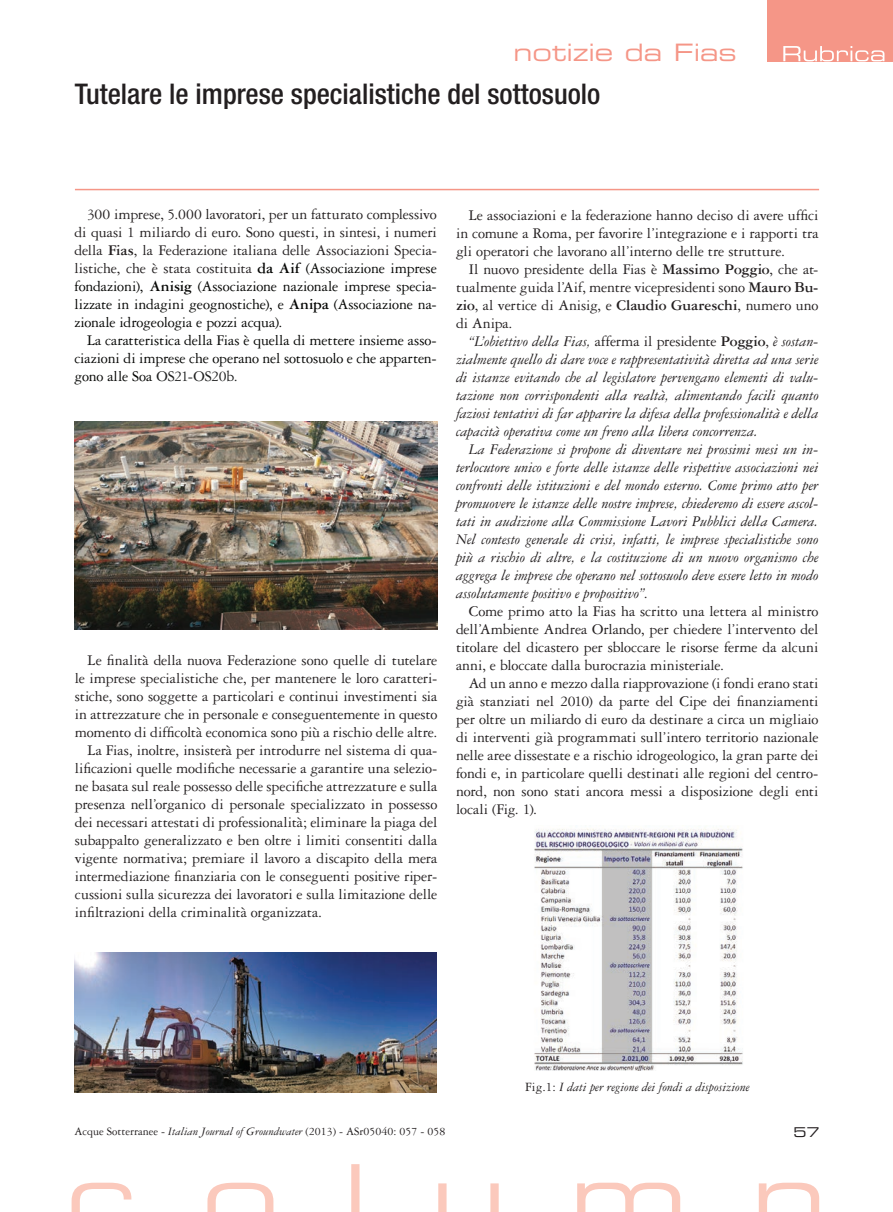
<style>
.page{position:relative;width:893px;height:1212px;background:#fff}
.page>*{position:absolute;margin:0;border:0;box-sizing:border-box;transform-origin:0 0}
.t1{font:500 condensed 28.5px "Helvetica Neue LT Std";color:#231f20}
.t2{font:24px "Eurostile LT Std Ex 2";letter-spacing:-.005em;color:#f59687}
.t3{font:15.75px/18px "Garamond 3 LT Std";letter-spacing:-.005em;color:#231f20;text-align:justify}
.t4{font:italic 15.75px/18px "Garamond 3 LT Std";letter-spacing:-.005em;color:#231f20;text-align:justify}
.t5{font:15.75px/18px "Garamond 3 LT Std";letter-spacing:-.01em;color:#040503;text-align:justify}
.t6{font:italic 13.5px "Garamond 3 LT Std";color:#231f20}
.t7{font:13.5px "Eurostile LT Std Ex 2";color:#231f20}
.t8{font:12px "Garamond 3 LT Std";color:#231f20}
.s1{font-weight:700}
.s2{font-weight:700;color:#040503}
.s3{color:#040503}
.s4{color:#1f2020}
.s5{font-style:normal}
.s6{font-weight:700;font-style:normal}
.s7{font-style:italic}
</style>
<div class="page">
<svg style="left:72px;top:1164px;width:747px;height:48px"></svg>
<img style="left:534px;top:826px;width:209px;height:244px">
<img style="left:75px;top:421px;width:362px;height:208px">
<img style="left:75px;top:952px;width:362px;height:141px">
<div style="left:767px;top:0;width:126px;height:62px;background:#f59687"></div>
<svg style="left:783px;top:46px;width:101px;height:15px"></svg>
<hr style="left:75px;top:189px;width:744px;height:1px;background:#f59687">
<h2 class="t2" style="left:513px;top:36px;width:225px">notizie da Fias</h2>
<h1 class="t1" style="left:75px;top:77px;width:527px">Tutelare le imprese specialistiche del sottosuolo</h1>
<p class="t3" style="left:74px;top:205px;width:364px;text-indent:13px">300 imprese, 5.000 lavoratori, per un fatturato complessivo di quasi 1 miliardo di euro. Sono questi, in sintesi, i numeri della <span class="s1">Fias</span>, la Federazione italiana delle Associazioni Specia&shy;listiche, che è stata costituita <span class="s2">da Aif</span> <span class="s3">(Associazione imprese fondazioni),</span> <span class="s2">Anisig</span> <span class="s3">(Associazione nazionale imprese specia&shy;lizzate in indagini geognostiche), e</span> <span class="s2">Anipa</span> <span class="s3">(Associazione na&shy;zionale idrogeologia e pozzi acqua).</span></p>
<p class="t5" style="left:74px;top:331px;width:364px;text-indent:13px">La caratteristica della Fias è quella di mettere insieme asso&shy;ciazioni di imprese che operano nel sottosuolo e che apparten&shy;gono alle Soa <span class="s4">OS21-OS20b.</span></p>
<p class="t3" style="left:88px;top:651px;width:351px">Le finalità della nuova Federazione sono quelle di tutelare</p>
<p class="t3" style="left:75px;top:669px;width:364px">le imprese specialistiche che, per mantenere le loro caratteri-</p>
<p class="t3" style="left:75px;top:687px;width:364px">stiche, sono soggette a particolari e continui investimenti sia</p>
<p class="t3" style="left:75px;top:705px;width:364px">in attrezzature che in personale e conseguentemente in questo</p>
<p class="t3" style="left:75px;top:723px;width:364px">momento di difficoltà economica sono più a rischio delle altre.</p>
<p class="t3" style="left:88px;top:741px;width:351px">La Fias, inoltre, insisterà per introdurre nel sistema di qua-</p>
<p class="t3" style="left:75px;top:759px;width:364px">lificazioni quelle modifiche necessarie a garantire una selezio-</p>
<p class="t3" style="left:75px;top:777px;width:364px">ne basata sul reale possesso delle specifiche attrezzature e sulla</p>
<p class="t3" style="left:75px;top:795px;width:364px">presenza nell’organico di personale specializzato in possesso</p>
<p class="t3" style="left:75px;top:813px;width:364px">dei necessari attestati di professionalità; eliminare la piaga del</p>
<p class="t3" style="left:75px;top:831px;width:364px">subappalto generalizzato e ben oltre i limiti consentiti dalla</p>
<p class="t3" style="left:75px;top:849px;width:364px">vigente normativa; premiare il lavoro a discapito della mera</p>
<p class="t3" style="left:75px;top:867px;width:364px">intermediazione finanziaria con le conseguenti positive riper-</p>
<p class="t3" style="left:75px;top:885px;width:364px">cussioni sulla sicurezza dei lavoratori e sulla limitazione delle</p>
<p class="t3" style="left:75px;top:903px;width:249px">infiltrazioni della criminalità organizzata.</p>
<p class="t3" style="left:456px;top:206px;width:364px;text-indent:13px">Le associazioni e la federazione hanno deciso di avere uffici in comune a Roma, per favorire l’integrazione e i rapporti tra gli operatori che lavorano all’interno delle tre strutture.</p>
<p class="t3" style="left:456px;top:260px;width:364px;text-indent:13px">Il nuovo presidente della Fias è <span class="s1">Massimo Poggio</span>, che at&shy;tualmente guida l’Aif, mentre vicepresidenti sono <span class="s1">Mauro Bu&shy;zio</span>, al vertice di Anisig, e <span class="s1">Claudio Guareschi</span>, numero uno di Anipa.</p>
<p class="t4" style="left:456px;top:333px;width:364px;text-indent:13px">“L’obiettivo della Fias, <span class="s5">afferma il presidente</span> <span class="s6">Poggio</span><span class="s5">,</span> è sostan&shy;zialmente quello di dare voce e rappresentatività diretta ad una serie di istanze evitando che al legislatore pervengano elementi di valu&shy;tazione non corrispondenti alla realtà, alimentando facili quanto faziosi tentativi di far apparire la difesa della professionalità e della capacità operativa come un freno alla libera concorrenza.</p>
<p class="t4" style="left:456px;top:441px;width:364px;text-indent:13px">La Federazione si propone di diventare nei prossimi mesi un in&shy;terlocutore unico e forte delle istanze delle rispettive associazioni nei confronti delle istituzioni e del mondo esterno. Come primo atto per promuovere le istanze delle nostre imprese, chiederemo di essere ascol&shy;tati in audizione alla Commissione Lavori Pubblici della Camera.<br>Nel contesto generale di crisi, infatti, le imprese specialistiche sono più a rischio di altre, e la costituzione di un nuovo organismo che aggrega le imprese che operano nel sottosuolo deve essere letto in modo assolutamente positivo e propositivo”<span class="s5">.</span></p>
<p class="t3" style="left:456px;top:602px;width:364px;text-indent:13px">Come primo atto la Fias ha scritto una lettera al ministro dell’Ambiente Andrea Orlando, per chiedere l’intervento del titolare del dicastero per sbloccare le risorse ferme da alcuni anni, e bloccate dalla burocrazia ministeriale.</p>
<p class="t3" style="left:456px;top:674px;width:364px;text-indent:13px">Ad un anno e mezzo dalla riapprovazione (i fondi erano stati già stanziati nel 2010) da parte del Cipe dei finanziamenti per oltre un miliardo di euro da destinare a circa un migliaio di interventi già programmati sull’intero territorio nazionale nelle aree dissestate e a rischio idrogeologico, la gran parte dei fondi e, in particolare quelli destinati alle regioni del centro&shy;nord, non sono stati ancora messi a disposizione degli enti locali (Fig. 1).</p>
<p class="t6" style="left:525px;top:1079px;width:226px"><span class="s5">Fig.1:</span> I dati per regione dei fondi a disposizione</p>
<p class="t8" style="left:74px;top:1124px;width:372px">Acque Sotterranee - <span class="s7">Italian Journal of Groundwater</span> (2013) - ASr05040: 057 - 058</p>
<p class="t7" style="left:794px;top:1123px;width:28px">57</p>
</div>
